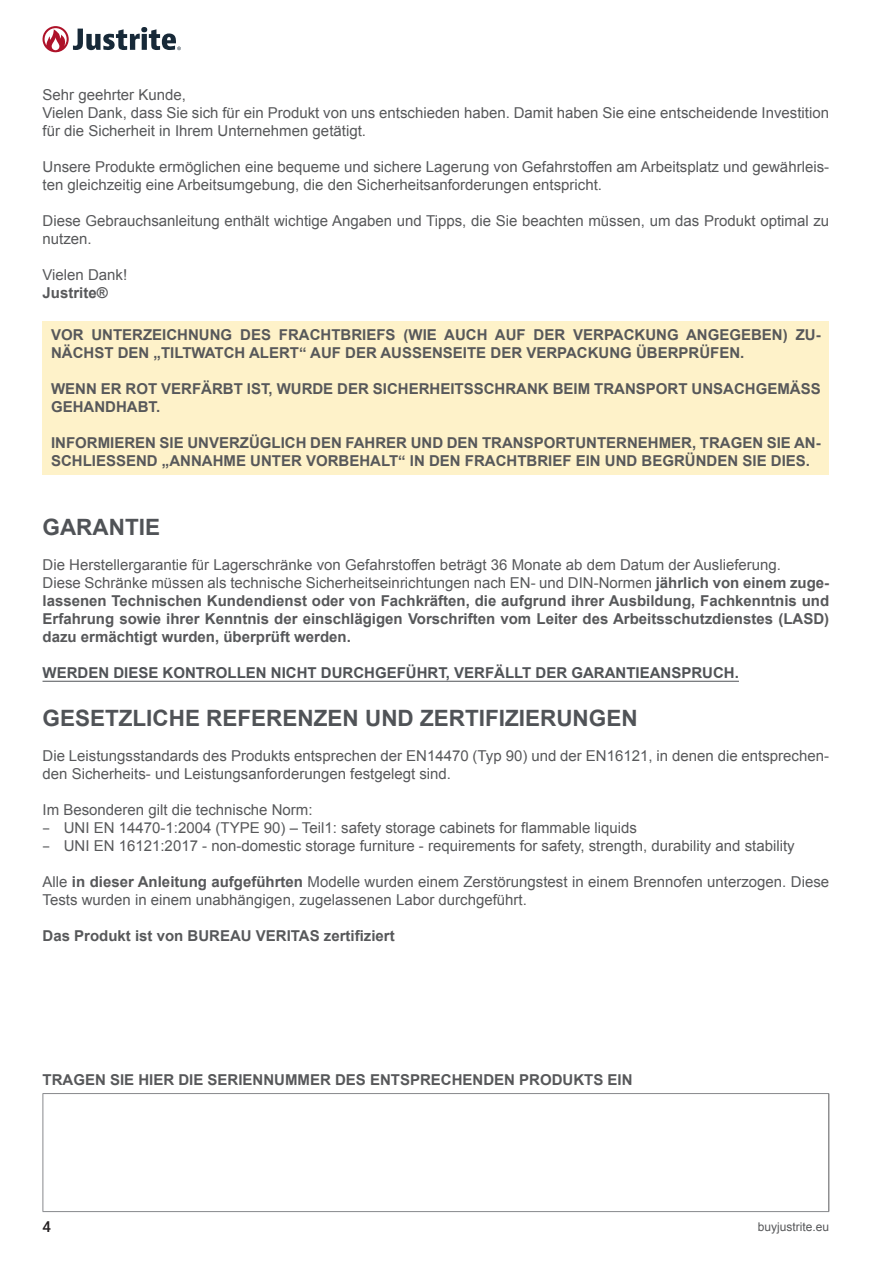
<style>
.page{position:relative;width:893px;height:1263px;background:#fff}
.page>*{position:absolute;margin:0;border:0;box-sizing:border-box;transform-origin:0 0}
.t1{font:700 22.5px "Arial";color:#505357}
.t2{font:15px/18px "Arial";color:#57585a}
.t3{font:700 15px/18px "Arial";color:#57585a}
.t4{font:700 15px "Arial";color:#505357}
.t5{font:500 15px "Roboto";color:#231f20}
.t6{font:12px "Arial";color:#57585a}
.s1{font-weight:400}
.s2{font-family:"Open Sans"}
.s3{font-weight:700}
</style>
<div class="page">
<svg style="left:43px;top:26px;width:138px;height:26px"></svg>
<hr style="left:43px;top:681px;width:696px;height:1px;background:#505357">
<div style="left:43px;top:321px;width:786px;height:154px;background:#fef2c9"></div>
<hr style="left:43px;top:1093px;width:786px;height:1px;background:#87898c">
<hr style="left:43px;top:1094px;width:1px;height:117px;background:#87898c">
<hr style="left:43px;top:1211px;width:786px;height:1px;background:#87898c">
<hr style="left:828px;top:1094px;width:1px;height:117px;background:#57585a">
<p class="t2" style="left:43px;top:86px;width:788px">Sehr geehrter Kunde,<br>Vielen Dank, dass Sie sich für ein Produkt von uns entschieden haben. Damit haben Sie eine entscheidende Investition für die Sicherheit in Ihrem Unternehmen getätigt.</p>
<p class="t2" style="left:43px;top:158px;width:788px">Unsere Produkte ermöglichen eine bequeme und sichere Lagerung von Gefahrstoffen am Arbeitsplatz und gewährleis&shy;ten gleichzeitig eine Arbeitsumgebung, die den Sicherheitsanforderungen entspricht.</p>
<p class="t2" style="left:43px;top:212px;width:788px">Diese Gebrauchsanleitung enthält wichtige Angaben und Tipps, die Sie beachten müssen, um das Produkt optimal zu nutzen.</p>
<p class="t2" style="left:43px;top:266px;width:86px">Vielen Dank!</p>
<p class="t3" style="left:43px;top:284px;width:67px">Justrite®</p>
<p class="t3" style="left:51px;top:327px;width:771px">VOR UNTERZEICHNUNG DES FRACHTBRIEFS (WIE AUCH AUF DER VERPACKUNG ANGEGEBEN) ZU-<br>NÄCHST DEN „TILTWATCH ALERT“ AUF DER AUSSENSEITE DER VERPACKUNG ÜBERPRÜFEN.</p>
<p class="t3" style="left:51px;top:381px;width:771px">WENN ER ROT VERFÄRBT IST, WURDE DER SICHERHEITSSCHRANK BEIM TRANSPORT UNSACHGEMÄSS<br>GEHANDHABT.</p>
<p class="t3" style="left:51px;top:435px;width:771px">INFORMIEREN SIE UNVERZÜGLICH DEN FAHRER UND DEN TRANSPORTUNTERNEHMER, TRAGEN SIE AN-<br>SCHLIESSEND „ANNAHME UNTER VORBEHALT“ IN DEN FRACHTBRIEF EIN UND BEGRÜNDEN SIE DIES.</p>
<h1 class="t1" style="left:43px;top:512px;width:119px">GARANTIE</h1>
<p class="t3" style="left:43px;top:556px;width:788px"><span class="s1">Die Herstellergarantie für Lagerschränke von Gefahrstoffen beträgt 36 Monate ab dem Datum der Auslieferung.<br>Diese Schränke müssen als technische Sicherheitseinrichtungen nach EN- und DIN-Normen</span> jährlich von einem zuge&shy;lassenen Technischen Kundendienst oder von Fachkräften, die aufgrund ihrer Ausbildung, Fachkenntnis und Erfahrung sowie ihrer Kenntnis der einschlägigen Vorschriften vom Leiter des Arbeitsschutzdienstes (LASD) dazu ermächtigt wurden, überprüft werden.</p>
<p class="t4" style="left:43px;top:663px;width:696px">WERDEN DIESE KONTROLLEN NICHT DURCHGEFÜHRT, VERFÄLLT DER GARANTIEANSPRUCH.</p>
<h1 class="t1" style="left:43px;top:703px;width:597px">GESETZLICHE REFERENZEN UND ZERTIFIZIERUNGEN</h1>
<p class="t2" style="left:43px;top:747px;width:788px">Die Leistungsstandards des Produkts entsprechen der EN14470 (Typ 90) und der EN16121, in denen die entsprechen&shy;den Sicherheits- und Leistungsanforderungen festgelegt sind.</p>
<p class="t2" style="left:43px;top:801px;width:272px">Im Besonderen gilt die technische Norm:</p>
<p class="t2" style="left:43px;top:819px;width:596px"><span class="s2">–</span> UNI EN 14470-1:2004 (TYPE 90) – Teil1: safety storage cabinets for flammable liquids</p>
<p class="t2" style="left:43px;top:837px;width:754px"><span class="s2">–</span> UNI EN 16121:2017 - non-domestic storage furniture - requirements for safety, strength, durability and stability</p>
<p class="t2" style="left:43px;top:873px;width:788px">Alle <span class="s3">in dieser Anleitung aufgeführten</span> Modelle wurden einem Zerstörungstest in einem Brennofen unterzogen. Diese<br>Tests wurden in einem unabhängigen, zugelassenen Labor durchgeführt.</p>
<p class="t3" style="left:43px;top:927px;width:354px">Das Produkt ist von BUREAU VERITAS zertifiziert</p>
<p class="t3" style="left:43px;top:1071px;width:592px">TRAGEN SIE HIER DIE SERIENNUMMER DES ENTSPRECHENDEN PRODUKTS EIN</p>
<p class="t5" style="left:43px;top:1216px;width:10px">4</p>
<p class="t6" style="left:758px;top:1218px;width:73px">buyjustrite.eu</p>
</div>
